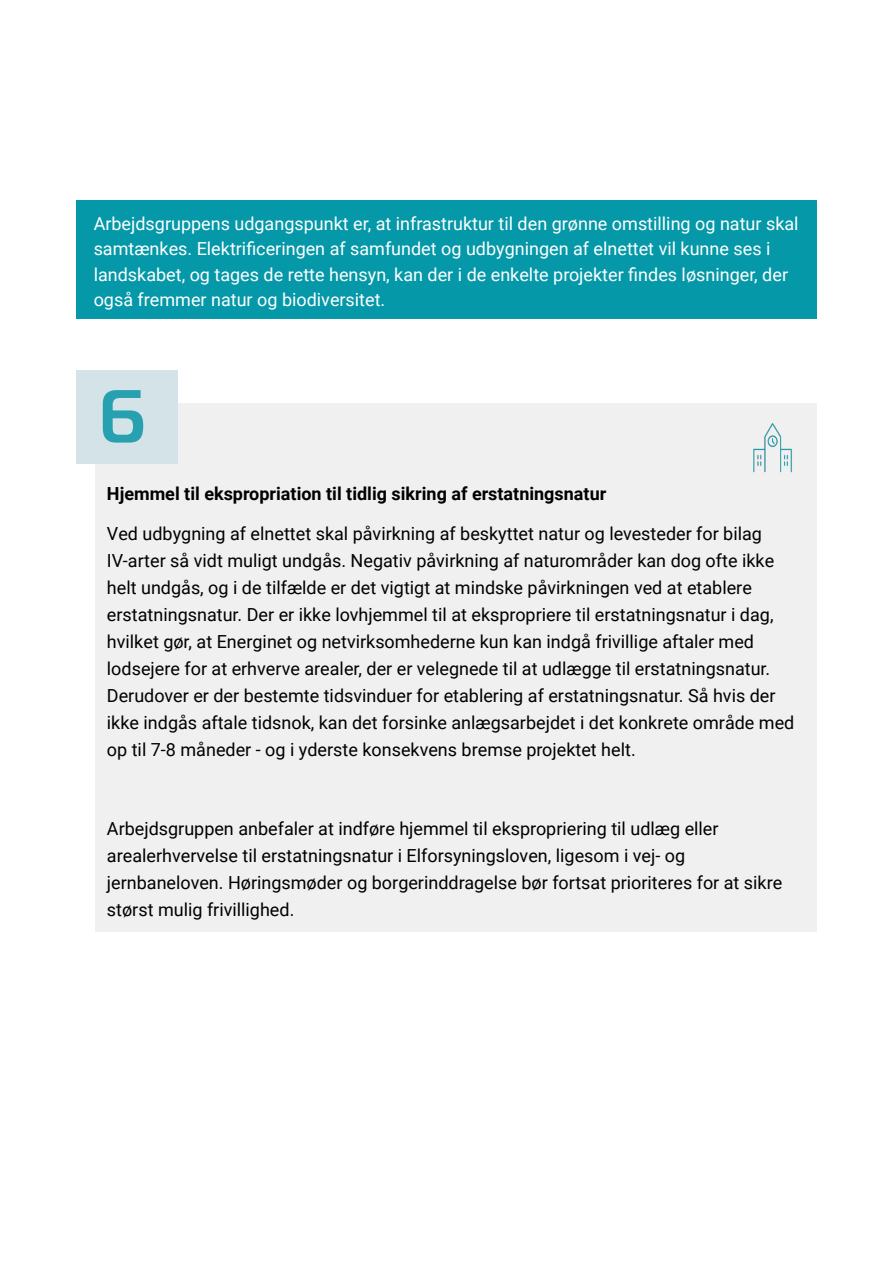
<style>
.page{position:relative;width:893px;height:1263px;background:#fff}
.page>*{position:absolute;margin:0;border:0;box-sizing:border-box;transform-origin:0 0}
.t1{font:500 75px "Magistral";color:#0996a6}
.t2{font:18px/27px "Roboto";color:#000}
.t3{font:18px/25.5px "Roboto";color:#fff}
.t4{font:700 18px "Roboto";color:#000}
</style>
<div class="page">
<div style="left:95px;top:404px;width:721px;height:528px;background:#f0f0f0"></div>
<div style="left:76px;top:370px;width:101px;height:93px;background:#d3e3e8"></div>
<div style="left:76px;top:200px;width:741px;height:118px;background:#0498a8"></div>
<img style="left:753px;top:423px;width:39px;height:50px">
<p class="t3" style="left:94px;top:210px;width:706px">Arbejdsgruppens udgangspunkt er, at infrastruktur til den grønne omstilling og natur skal samtænkes. Elektrificeringen af samfundet og udbygningen af elnettet vil kunne ses i landskabet, og tages de rette hensyn, kan der i de enkelte projekter findes løsninger, der også fremmer natur og biodiversitet.</p>
<h1 class="t1" style="left:98px;top:371px;width:49px">6</h1>
<p class="t4" style="left:107px;top:481px;width:501px">Hjemmel til ekspropriation til tidlig sikring af erstatningsnatur</p>
<p class="t2" style="left:107px;top:519px;width:689px">Ved udbygning af elnettet skal påvirkning af beskyttet natur og levesteder for bilag IV-arter så vidt muligt undgås. Negativ påvirkning af naturområder kan dog ofte ikke helt undgås, og i de tilfælde er det vigtigt at mindske påvirkningen ved at etablere erstatningsnatur. Der er ikke lovhjemmel til at ekspropriere til erstatningsnatur i dag, hvilket gør, at Energinet og netvirksomhederne kun kan indgå frivillige aftaler med lodsejere for at erhverve arealer, der er velegnede til at udlægge til erstatningsnatur.<br>Derudover er der bestemte tidsvinduer for etablering af erstatningsnatur. Så hvis der ikke indgås aftale tidsnok, kan det forsinke anlægsarbejdet i det konkrete område med op til 7-8 måneder - og i yderste konsekvens bremse projektet helt.</p>
<p class="t2" style="left:107px;top:815px;width:677px">Arbejdsgruppen anbefaler at indføre hjemmel til ekspropriering til udlæg eller arealerhvervelse til erstatningsnatur i Elforsyningsloven, ligesom i vej- og jernbaneloven. Høringsmøder og borgerinddragelse bør fortsat prioriteres for at sikre størst mulig frivillighed.</p>
</div>
